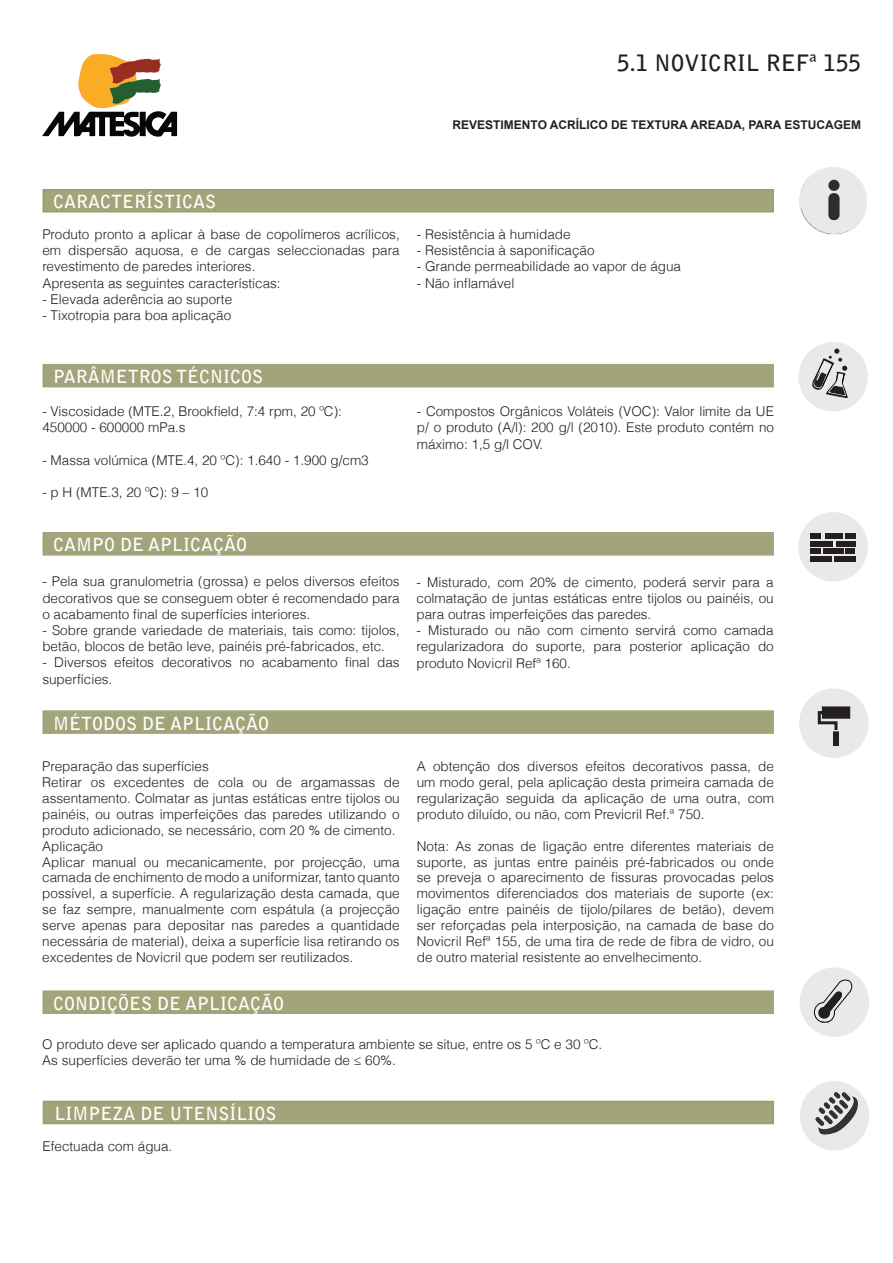
<style>
.page{position:relative;width:893px;height:1263px;background:#fff}
.page>*{position:absolute;margin:0;border:0;box-sizing:border-box;transform-origin:0 0}
.t1{font:700 22.5px "Bell Gothic Std";color:#231f20}
.t2{font:700 18px "Bell Gothic Std";color:#fff}
.t3{font:300 13.5px/15.9px "Helvetica";color:#231f20;text-align:justify}
.t4{font:700 12px "Arial";color:#231f20}
</style>
<div class="page">
<svg style="left:42px;top:54px;width:135px;height:83px"></svg>
<div style="left:799px;top:513px;width:68px;height:68px;background:#e9e9e9;border-radius:50%"></div>
<div style="left:798px;top:512px;width:70px;height:70px;border:2px solid #231f20;border-radius:50%"></div>
<div style="left:810px;top:541px;width:23px;height:5px;background:#231f20"></div>
<div style="left:845px;top:548px;width:10px;height:6px;background:#231f20"></div>
<div style="left:834px;top:556px;width:21px;height:6px;background:#231f20"></div>
<div style="left:845px;top:533px;width:10px;height:6px;background:#231f20"></div>
<div style="left:810px;top:533px;width:11px;height:6px;background:#231f20"></div>
<div style="left:836px;top:541px;width:19px;height:5px;background:#231f20"></div>
<div style="left:825px;top:533px;width:18px;height:6px;background:#231f20"></div>
<div style="left:823px;top:548px;width:20px;height:6px;background:#231f20"></div>
<div style="left:810px;top:556px;width:22px;height:6px;background:#231f20"></div>
<div style="left:810px;top:548px;width:11px;height:6px;background:#231f20"></div>
<img style="left:802px;top:180px;width:52px;height:52px">
<div style="left:800px;top:165px;width:69px;height:69px;border:14px solid #fff;border-radius:50%"></div>
<svg style="left:800px;top:168px;width:66px;height:66px;background:#d3d3d3"></svg>
<div style="left:799px;top:167px;width:68px;height:68px;border:2px solid #231f20;border-radius:50%"></div>
<div style="left:800px;top:689px;width:68px;height:68px;background:#e9e9e9;border-radius:50%"></div>
<div style="left:799px;top:688px;width:70px;height:70px;border:2px solid #231f20;border-radius:50%"></div>
<svg style="left:817px;top:706px;width:34px;height:24px"></svg>
<div style="left:833px;top:731px;width:6px;height:15px;background:#231f20"></div>
<div style="left:799px;top:343px;width:68px;height:68px;background:#e9e9e9;border-radius:50%"></div>
<div style="left:798px;top:342px;width:70px;height:69px;border:2px solid #231f20;border-radius:50%"></div>
<svg style="left:800px;top:349px;width:59px;height:58px"></svg>
<div style="left:800px;top:968px;width:68px;height:68px;background:#e9e9e9;border-radius:50%"></div>
<div style="left:800px;top:967px;width:69px;height:70px;border:2px solid #231f20;border-radius:50%"></div>
<svg style="left:814px;top:979px;width:39px;height:44px"></svg>
<div style="left:800px;top:1082px;width:68px;height:68px;background:#e9e9e9;border-radius:50%"></div>
<div style="left:800px;top:1081px;width:69px;height:69px;border:2px solid #231f20;border-radius:50%"></div>
<img style="left:809px;top:1091px;width:51px;height:49px">
<div style="left:43px;top:189px;width:731px;height:23px;background:#a2a479;border:2px solid #9b9d6d"></div>
<div style="left:43px;top:532px;width:731px;height:24px;background:#a2a479;border:2px solid #a2a479"></div>
<div style="left:43px;top:710px;width:731px;height:24px;background:#a2a479;border:2px solid #a2a479"></div>
<div style="left:43px;top:990px;width:731px;height:24px;background:#a2a479;border:2px solid #a2a479"></div>
<div style="left:43px;top:364px;width:731px;height:23px;background:#a2a479"></div>
<div style="left:43px;top:1101px;width:731px;height:23px;background:#a2a479;border:2px solid #9b9d6d"></div>
<p class="t1" style="left:617px;top:49px;width:246px">5.1 NOVICRIL REFª 155</p>
<p class="t4" style="left:453px;top:116px;width:410px">REVESTIMENTO ACRÍLICO DE TEXTURA AREADA, PARA ESTUCAGEM</p>
<p class="t2" style="left:53px;top:191px;width:165px">CARACTERÍSTICAS</p>
<p class="t3" style="left:42px;top:225px;width:359px">Produto pronto a aplicar à base de copolímeros acrílicos, em dispersão aquosa, e de cargas seleccionadas para revestimento de paredes interiores.</p>
<p class="t3" style="left:42px;top:274px;width:240px">Apresenta as seguintes características:</p>
<p class="t3" style="left:42px;top:290px;width:191px">- Elevada aderência ao suporte</p>
<p class="t3" style="left:42px;top:307px;width:190px">- Tixotropia para boa aplicação</p>
<p class="t2" style="left:53px;top:365px;width:211px">PARÂMETROS TÉCNICOS</p>
<p class="t3" style="left:42px;top:403px;width:301px">- Viscosidade (MTE.2, Brookfield, 7:4 rpm, 20 ºC):</p>
<p class="t3" style="left:42px;top:419px;width:145px">450000 - 600000 mPa.s</p>
<p class="t3" style="left:42px;top:451px;width:328px">- Massa volúmica (MTE.4, 20 ºC): 1.640 - 1.900 g/cm3</p>
<p class="t3" style="left:42px;top:484px;width:167px">- p H (MTE.3, 20 ºC): 9 – 10</p>
<p class="t2" style="left:53px;top:534px;width:195px">CAMPO DE APLICAÇÃO</p>
<p class="t3" style="left:42px;top:573px;width:359px">- Pela sua granulometria (grossa) e pelos diversos efeitos decorativos que se conseguem obter é recomendado para o acabamento final de superfícies interiores.</p>
<p class="t3" style="left:42px;top:621px;width:359px">- Sobre grande variedade de materiais, tais como: tijolos, betão, blocos de betão leve, painéis pré-fabricados, etc.</p>
<p class="t3" style="left:42px;top:654px;width:359px">- Diversos efeitos decorativos no acabamento final das superfícies.</p>
<p class="t2" style="left:53px;top:712px;width:217px">MÉTODOS DE APLICAÇÃO</p>
<p class="t3" style="left:42px;top:758px;width:168px">Preparação das superfícies</p>
<p class="t3" style="left:42px;top:774px;width:359px">Retirar os excedentes de cola ou de argamassas de assentamento. Colmatar as juntas estáticas entre tijolos ou painéis, ou outras imperfeições das paredes utilizando o produto adicionado, se necessário, com 20 % de cimento.</p>
<p class="t3" style="left:42px;top:837px;width:62px">Aplicação</p>
<p class="t3" style="left:42px;top:853px;width:359px">Aplicar manual ou mecanicamente, por projecção, uma camada de enchimento de modo a uniformizar, tanto quanto possível, a superfície. A regularização desta camada, que se faz sempre, manualmente com espátula (a projecção serve apenas para depositar nas paredes a quantidade necessária de material), deixa a superfície lisa retirando os excedentes de Novicril que podem ser reutilizados.</p>
<p class="t2" style="left:53px;top:992px;width:232px">CONDIÇÕES DE APLICAÇÃO</p>
<p class="t3" style="left:417px;top:226px;width:155px">- Resistência à humidade</p>
<p class="t3" style="left:417px;top:242px;width:179px">- Resistência à saponificação</p>
<p class="t3" style="left:417px;top:258px;width:266px">- Grande permeabilidade ao vapor de água</p>
<p class="t3" style="left:417px;top:274px;width:99px">- Não inflamável</p>
<p class="t3" style="left:417px;top:403px;width:359px">- Compostos Orgânicos Voláteis (VOC): Valor limite da UE p/ o produto (A/l): 200 g/l (2010). Este produto contém no máximo: 1,5 g/l COV.</p>
<p class="t3" style="left:417px;top:573px;width:359px">- Misturado, com 20% de cimento, poderá servir para a colmatação de juntas estáticas entre tijolos ou painéis, ou para outras imperfeições das paredes.</p>
<p class="t3" style="left:417px;top:622px;width:359px">- Misturado ou não com cimento servirá como camada regularizadora do suporte, para posterior aplicação do produto Novicril Refª 160.</p>
<p class="t3" style="left:417px;top:758px;width:359px">A obtenção dos diversos efeitos decorativos passa, de um modo geral, pela aplicação desta primeira camada de regularização seguida da aplicação de uma outra, com produto diluído, ou não, com Previcril Ref.ª 750.</p>
<p class="t3" style="left:417px;top:837px;width:359px">Nota: As zonas de ligação entre diferentes materiais de suporte, as juntas entre painéis pré-fabricados ou onde se preveja o aparecimento de fissuras provocadas pelos movimentos diferenciados dos materiais de suporte (ex: ligação entre painéis de tijolo/pilares de betão), devem ser reforçadas pela interposição, na camada de base do Novicril Refª 155, de uma tira de rede de fibra de vidro, ou de outro material resistente ao envelhecimento.</p>
<p class="t3" style="left:42px;top:1036px;width:562px">O produto deve ser aplicado quando a temperatura ambiente se situe, entre os 5 ºC e 30 ºC.</p>
<p class="t3" style="left:42px;top:1052px;width:355px">As superfícies deverão ter uma % de humidade de ≤ 60%.</p>
<p class="t2" style="left:55px;top:1102px;width:223px">LIMPEZA DE UTENSÍLIOS</p>
<p class="t3" style="left:43px;top:1137px;width:131px">Efectuada com água.</p>
</div>
